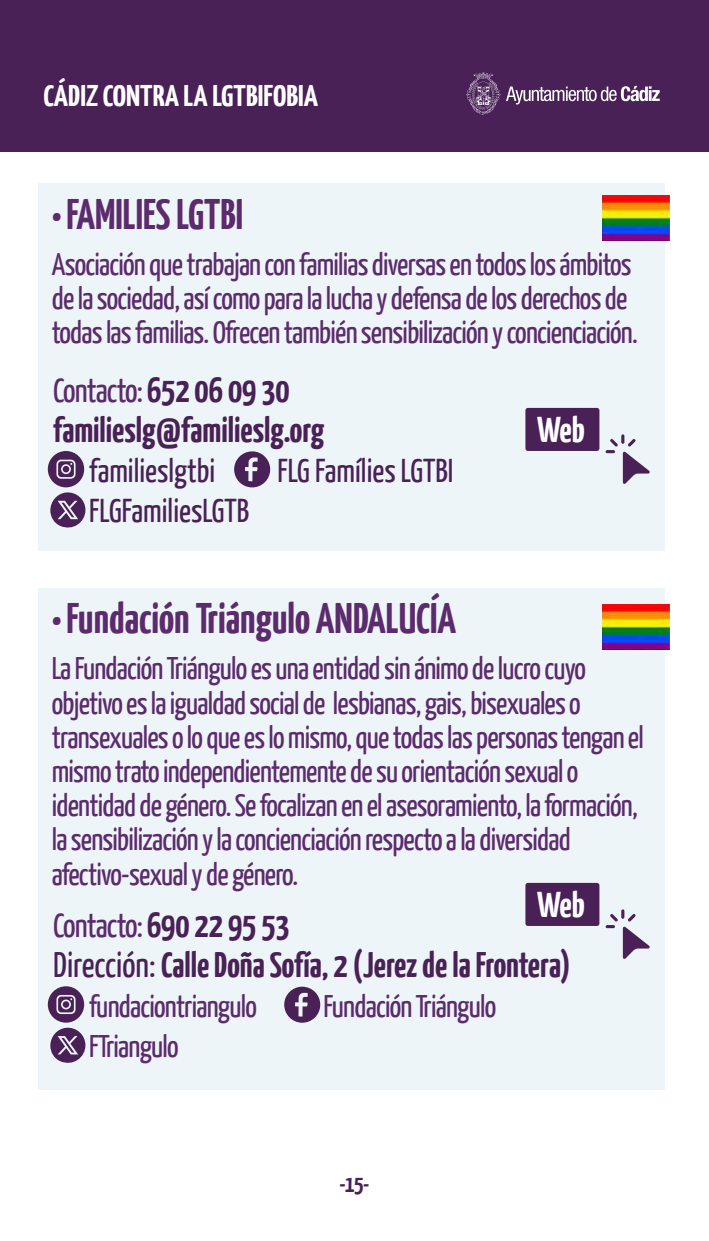
<style>
.page{position:relative;width:709px;height:1241px;background:#fff}
.page>*{position:absolute;margin:0;border:0;box-sizing:border-box;transform-origin:0 0}
.t1{font:700 42.62px "Yanone Kaffeesatz";color:#5c2b6d}
.t2{font:700 35.75px "Yanone Kaffeesatz";letter-spacing:-.025em;color:#fff}
.t3{font:700 35.5px "Yanone Kaffeesatz";color:#492157}
.t4{font:33.75px "Yanone Kaffeesatz";letter-spacing:-.025em;color:#5c2b6d}
.t5{font:33px "Yanone Kaffeesatz";color:#492157}
.t6{font:31.25px/34.2px "Yanone Kaffeesatz";letter-spacing:-.025em;color:#5c2b6d}
.t7{font:700 29.88px "Yanone Kaffeesatz";color:#fff;scale:1.09 1}
.t8{font:700 23.75px "Yanone Kaffeesatz";color:#492157}
.s1{font-weight:700;font-size:35.5px;color:#492157}
.s2{font-weight:400}
</style>
<div class="page">
<div style="left:0;top:0;width:709px;height:151px;background:#492157"></div>
<svg style="left:506px;top:86px;width:153px;height:18px"></svg>
<svg style="left:466px;top:72px;width:34px;height:42px"></svg>
<div style="left:38px;top:183px;width:627px;height:368px;background:#eef5f8"></div>
<div style="left:525px;top:408px;width:74px;height:43px;background:#492157;border-radius:3px"></div>
<svg style="left:605px;top:434px;width:45px;height:50px"></svg>
<svg style="left:234px;top:451px;width:36px;height:36px"></svg>
<svg style="left:48px;top:451px;width:37px;height:77px"></svg>
<div style="left:38px;top:588px;width:627px;height:501px;background:#eef5f8"></div>
<div style="left:525px;top:882px;width:74px;height:43px;background:#492157;border-radius:3px"></div>
<svg style="left:605px;top:909px;width:45px;height:49px"></svg>
<svg style="left:284px;top:986px;width:36px;height:36px"></svg>
<svg style="left:48px;top:986px;width:37px;height:77px"></svg>
<img style="left:602px;top:195px;width:68px;height:45px">
<img style="left:602px;top:604px;width:68px;height:45px">
<p class="t7" style="left:43px;top:77px;width:253px">CÁDIZ CONTRA LA LGTBIFOBIA</p>
<h1 class="t1" style="left:52px;top:188px;width:193px">• FAMILIES LGTBI</h1>
<p class="t6" style="left:52px;top:246px;width:587px">Asociación que trabajan con familias diversas en todos los ámbitos de la sociedad, así como para la lucha y defensa de los derechos de todas las familias. Ofrecen también sensibilización y concienciación.</p>
<p class="t4" style="left:53px;top:369px;width:238px">Contacto: <span class="s1">652 06 09 30</span></p>
<p class="t3" style="left:53px;top:408px;width:273px">familieslg@familieslg.org</p>
<p class="t5" style="left:89px;top:450px;width:127px">familieslgtbi</p>
<p class="t5" style="left:277px;top:450px;width:177px">FLG Famílies LGTBI</p>
<p class="t5" style="left:89px;top:490px;width:161px">FLGFamiliesLGTB</p>
<h1 class="t1" style="left:52px;top:592px;width:406px">• Fundación Triángulo ANDALUCÍA</h1>
<p class="t2" style="left:537px;top:407px;width:49px">Web</p>
<p class="t6" style="left:52px;top:650px;width:593px">La Fundación Triángulo es una entidad sin ánimo de lucro cuyo objetivo es la igualdad social de lesbianas, gais, bisexuales o transexuales o lo que es lo mismo, que todas las personas tengan el mismo trato independientemente de su orientación sexual o identidad de género. Se focalizan en el asesoramiento, la formación, la sensibilización y la concienciación respecto a la diversidad afectivo-sexual y de género.</p>
<p class="t2" style="left:537px;top:882px;width:49px">Web</p>
<p class="t4" style="left:53px;top:904px;width:238px">Contacto: <span class="s1">690 22 95 53</span></p>
<p class="t3" style="left:53px;top:942px;width:519px"><span class="s2">Dirección:</span> Calle Doña Sofía, 2 (Jerez de la Frontera)</p>
<p class="t6" style="left:89px;top:988px;width:169px">fundaciontriangulo</p>
<p class="t6" style="left:323px;top:988px;width:174px">Fundación Triángulo</p>
<p class="t6" style="left:89px;top:1028px;width:91px">FTriangulo</p>
<p class="t8" style="left:339px;top:1168px;width:32px">-15-</p>
</div>
